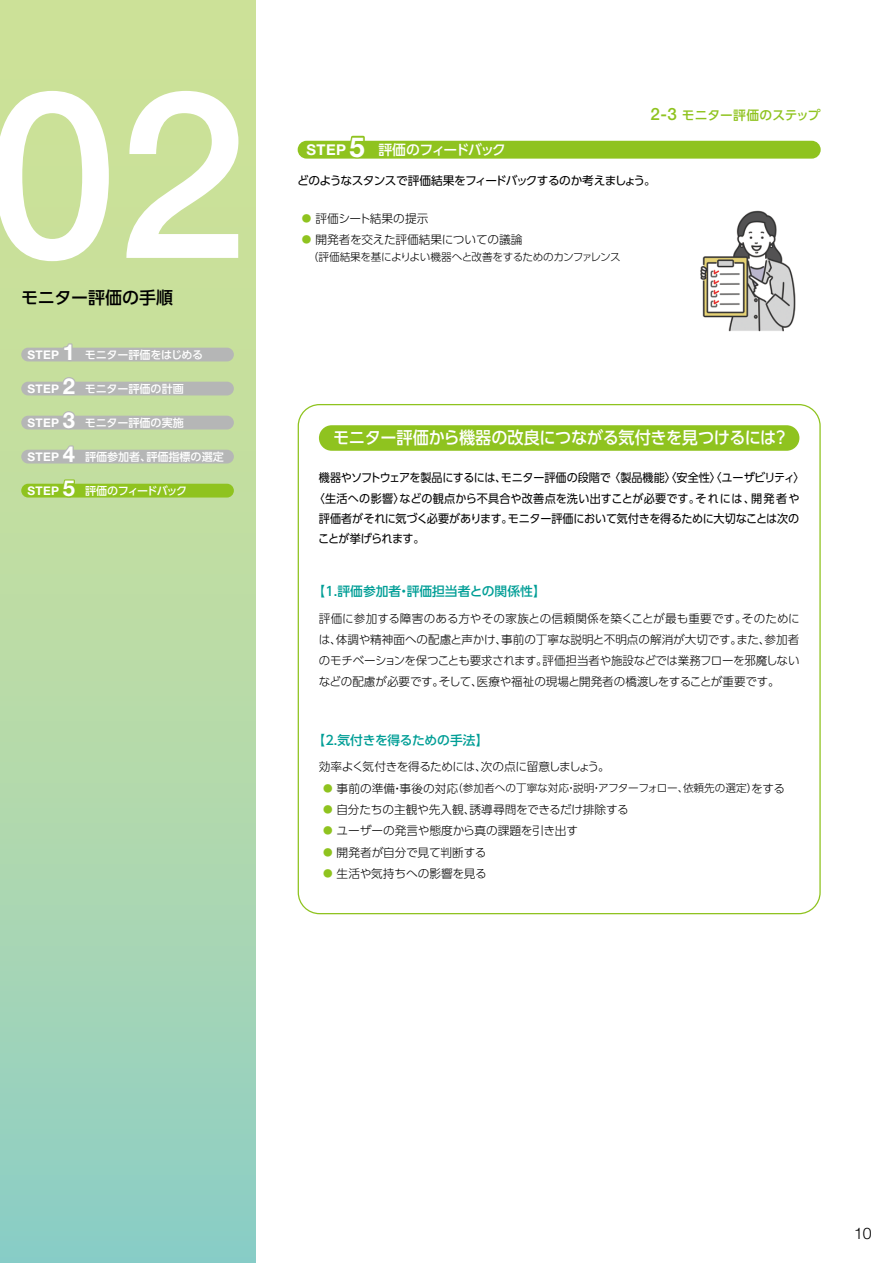
<style>
.page{position:relative;width:893px;height:1263px;background:#fff}
.page>*{position:absolute;margin:0;border:0;box-sizing:border-box;transform-origin:0 0}
.t1{font:500 233.85px "Helvetica Neue LT Std";color:#fff}
.t2{font:500 16.95px "UD Shin Go Pro";letter-spacing:-.02em;color:#fff;scale:.95 1}
.t3{font:500 16.95px "UD Shin Go Pro";color:#000}
.t4{font:300 15.9px "Helvetica Neue LT Std";color:#000}
.t5{font:500 13.8px "UD Shin Go Pro";letter-spacing:-.11em;color:#fff}
.t6{font:500 12.75px "UD Shin Go Pro";color:#009e96}
.t7{font:500 12.75px "UD Shin Go Pro";letter-spacing:-.02em;color:#009e96}
.t8{font:500 12.75px "UD Shin Go Pro";letter-spacing:.005em;color:#8fc31f}
.t9{font:300 11.7px/21.3px "UD Shin Go Pro";letter-spacing:-.02em;color:#000;text-align:justify}
.t10{font:11.7px "UD Shin Go Pro";letter-spacing:-.02em;color:#000;scale:.95 1}
.t11{font:11.7px "UD Shin Go Pro";letter-spacing:.025em;color:#000;scale:.95 1}
.t12{font:11.7px "UD Shin Go Pro";letter-spacing:-.055em;color:#000}
.t13{font:300 11.7px "UD Shin Go Pro";letter-spacing:-.04em;color:#000}
.t14{font:300 11.7px "UD Shin Go Pro";color:#000}
.t15{font:11.7px "UD Shin Go Pro";letter-spacing:-.055em;color:#000;scale:.95 1}
.t16{font:500 11.1px "UD Shin Go Pro";color:#fff}
.t17{font:500 11.1px "UD Shin Go Pro";letter-spacing:-.025em;color:#fff}
.t18{font:500 11.1px "UD Shin Go Pro";letter-spacing:-.11em;color:#fff}
.t19{font:300 10.65px "UD Shin Go Pro";color:#000}
.t20{font:300 10.65px "UD Shin Go Pro";letter-spacing:-.03em;color:#000}
.s1{font-family:"Helvetica Neue LT Std";font-weight:700;font-size:11.85px}
.s2{font-family:"Helvetica Neue LT Std";font-weight:700;font-size:22.05px;color:#b5b6b6}
.s3{font-family:"Helvetica Neue LT Std";font-weight:700;font-size:22.05px;color:#8fc31f}
.s4{font-family:"Helvetica Neue LT Std";font-size:16.95px}
.s5{font-family:"Helvetica Neue LT Std";font-weight:700;font-size:14.85px}
.s6{font-family:"Helvetica Neue LT Std";font-weight:700;font-size:27.6px;color:#8fc31f}
.s7{font-size:9.6px;color:#8fc31f}
.s8{font-size:11.7px}
</style>
<div class="page">
<div style="left:0;top:0;width:255px;height:1263px;background:linear-gradient(to bottom,#d7e590,#94d0c1)"></div>
<svg style="left:298px;top:404px;width:523px;height:510px"></svg>
<div style="left:298px;top:141px;width:523px;height:18px;background:#8fc31f;border-radius:9px"></div>
<div style="left:319px;top:425px;width:480px;height:26px;background:#8fc31f;border-radius:13px"></div>
<div style="left:21px;top:348px;width:213px;height:13px;background:#b5b6b6;border-radius:7px"></div>
<div style="left:21px;top:382px;width:213px;height:13px;background:#b5b6b6;border-radius:7px"></div>
<div style="left:21px;top:416px;width:213px;height:13px;background:#b5b6b6;border-radius:7px"></div>
<div style="left:21px;top:450px;width:213px;height:13px;background:#b5b6b6;border-radius:7px"></div>
<div style="left:21px;top:484px;width:213px;height:13px;background:#8fc31f;border-radius:7px"></div>
<img style="left:700px;top:210px;width:96px;height:122px">
<h1 class="t1" style="left:-13px;top:35px;width:262px">02</h1>
<h2 class="t3" style="left:21px;top:284px;width:154px">モニター評価の手順</h2>
<p class="t17" style="left:28px;top:345px;width:177px"><span class="s1">STEP</span> <span class="s2">1</span> モニター評価をはじめる</p>
<p class="t16" style="left:28px;top:380px;width:158px"><span class="s1">STEP</span> <span class="s2">2</span> モニター評価の計画</p>
<p class="t16" style="left:28px;top:414px;width:158px"><span class="s1">STEP</span> <span class="s2">3</span> モニター評価の実施</p>
<p class="t16" style="left:28px;top:448px;width:198px"><span class="s1">STEP</span> <span class="s2">4</span> 評価参加者、評価指標の選定</p>
<p class="t18" style="left:28px;top:482px;width:161px"><span class="s1">STEP</span> <span class="s3">5</span> 評価のフィードバック</p>
<p class="t8" style="left:650px;top:104px;width:172px"><span class="s4">2-3</span> モニター評価のステップ</p>
<p class="t5" style="left:307px;top:138px;width:201px"><span class="s5">STEP</span> <span class="s6">5</span> 評価のフィードバック</p>
<p class="t12" style="left:297px;top:171px;width:360px">どのようなスタンスで評価結果をフィードバックするのか考えましょう。</p>
<p class="t14" style="left:302px;top:209px;width:128px"><span class="s7">●</span>・評価シート結果の提示</p>
<p class="t9" style="left:302px;top:229px;width:222px"><span class="s7">●</span>・開発者を交えた評価結果についての議論</p>
<p class="t20" style="left:308px;top:248px;width:314px">（評価結果を基によりよい機器へと改善をするためのカンファレンス</p>
<h2 class="t2" style="left:333px;top:424px;width:481px">モニター評価から機器の改良につながる気付きを見つけるには？</h2>
<p class="t10" style="left:319px;top:468px;width:513px">機器やソフトウェアを製品にするには、モニター評価の段階で 〈製品機能〉〈安全性〉〈ユーザビリティ〉</p>
<p class="t11" style="left:314px;top:489px;width:513px">〈生活への影響〉などの観点から不具合や改善点を洗い出すことが必要です。それには、開発者や</p>
<p class="t10" style="left:319px;top:509px;width:507px">評価者がそれに気づく必要があります。モニター評価において気付きを得るために大切なことは次の</p>
<p class="t15" style="left:318px;top:529px;width:113px">ことが挙げられます。</p>
<p class="t6" style="left:313px;top:581px;width:235px">【1.評価参加者・評価担当者との関係性】</p>
<p class="t9" style="left:319px;top:607px;width:483px">評価に参加する障害のある方やその家族との信頼関係を築くことが最も重要です。そのためには、体調や精神面への配慮と声かけ、事前の丁寧な説明と不明点の解消が大切です。また、参加者のモチベーションを保つことも要求されます。評価担当者や施設などでは業務フローを邪魔しないなどの配慮が必要です。そして、医療や福祉の現場と開発者の橋渡しをすることが重要です。</p>
<p class="t7" style="left:313px;top:730px;width:178px">【2.気付きを得るための手法】</p>
<p class="t13" style="left:319px;top:757px;width:292px">効率よく気付きを得るためには、次の点に留意しましょう。</p>
<p class="t19" style="left:323px;top:780px;width:463px"><span class="s7">●</span><span class="s8">・事前の準備・事後の対応</span>（参加者への丁寧な対応・説明・アフターフォロー、依頼先の選定）<span class="s8">をする</span></p>
<p class="t9" style="left:323px;top:798px;width:307px"><span class="s7">●</span>・自分たちの主観や先入観、誘導尋問をできるだけ排除する</p>
<p class="t9" style="left:323px;top:820px;width:256px"><span class="s7">●</span>・ユーザーの発言や態度から真の課題を引き出す</p>
<p class="t9" style="left:323px;top:841px;width:165px"><span class="s7">●</span>・開発者が自分で見て判断する</p>
<p class="t9" style="left:323px;top:862px;width:165px"><span class="s7">●</span>・生活や気持ちへの影響を見る</p>
<h3 class="t4" style="left:854px;top:1223px;width:19px">10</h3>
</div>
